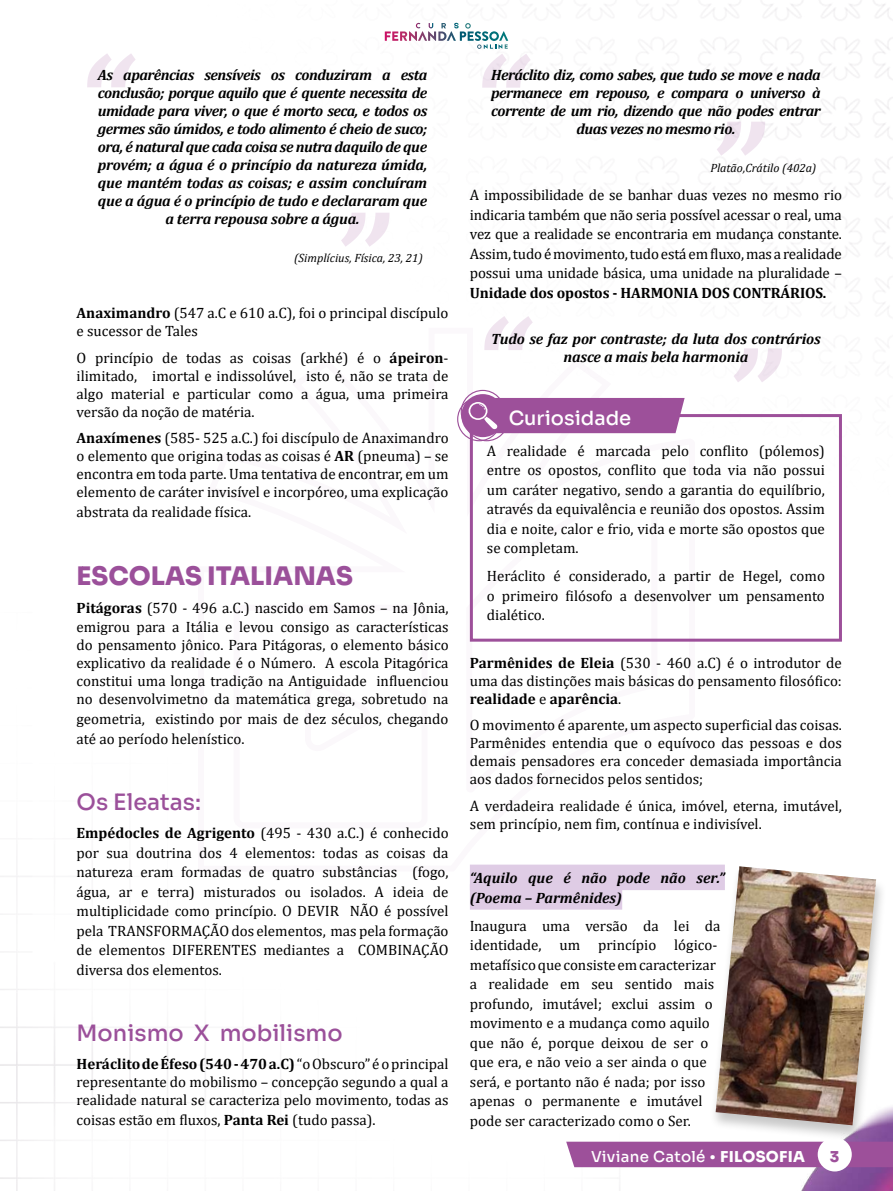
<style>
.page{position:relative;width:893px;height:1191px;background:#fff}
.page>*{position:absolute;margin:0;border:0;box-sizing:border-box;transform-origin:0 0}
.t1{font:25.5px "Sora";color:#9b509a}
.t2{font:500 22.5px "Sora";color:#9b509a}
.t3{font:500 19.5px "Sora";color:#fff}
.t4{font:15px/19.5px "Cambria";color:#000;text-align:justify}
.t5{font:italic 700 15px/18px "Cambria";letter-spacing:-.03em;color:#000;text-align:center}
.t6{font:italic 700 15px/18px "Cambria";letter-spacing:-.01em;color:#000;text-align:center}
.t7{font:italic 700 15px/19.5px "Cambria";color:#000}
.t8{font:700 15px "Cambria";letter-spacing:-.01em;color:#000}
.t9{font:500 15px "Sora";letter-spacing:.02em;color:#fff}
.t10{font:15px "Sora";color:#9d509a}
.t11{font:italic 12px "Cambria";color:#000}
.s1{font-weight:700}
.s2{font-family:"Bagatela";font-weight:700}
.s3{font-weight:400}
</style>
<div class="page">
<img style="left:762px;top:1106px;width:131px;height:85px">
<div style="left:566px;top:1141px;width:327px;height:26px;background:#9d509a"></div>
<div style="left:821px;top:1140px;width:28px;height:28px;background:#fff;border-radius:50%"></div>
<div style="left:818px;top:1137px;width:34px;height:34px;border:6px solid #fff;border-radius:50%"></div>
<svg style="left:484px;top:316px;width:49px;height:34px"></svg>
<svg style="left:734px;top:348px;width:48px;height:34px"></svg>
<svg style="left:87px;top:54px;width:49px;height:33px"></svg>
<svg style="left:341px;top:213px;width:48px;height:34px"></svg>
<svg style="left:409px;top:23px;width:122px;height:65px"></svg>
<svg style="left:717px;top:122px;width:48px;height:34px"></svg>
<div style="left:470px;top:864px;width:255px;height:26px;background:#dfcce5"></div>
<div style="left:470px;top:884px;width:152px;height:25px;background:#dfcce5"></div>
<div style="left:470px;top:414px;width:372px;height:227px;border:3px solid #9d509a"></div>
<svg style="left:457px;top:390px;width:228px;height:51px"></svg>
<div style="left:709px;top:865px;width:178px;height:277px;background:#000;opacity:.22"></div>
<img style="left:716px;top:866px;width:160px;height:259px">
<p class="t5" style="left:98px;top:65px;width:331px">As aparências sensíveis os conduziram a esta conclusão; porque aquilo que é quente necessita de umidade para viver, o que é morto seca, e todos os germes são úmidos, e todo alimento é cheio de suco; ora, é natural que cada coisa se nutra daquilo de que provém; a água é o princípio da natureza úmida, que mantém todas as coisas; e assim concluíram que a água é o princípio de tudo e declararam que a terra repousa sobre a água.</p>
<p class="t11" style="left:294px;top:250px;width:130px">(Simplícius, Física, 23, 21)</p>
<p class="t4" style="left:77px;top:304px;width:374px;line-height:18px"><span class="s1">Anaximandro</span> (547 a.C e 610 a.C), foi o principal discípulo e sucessor de Tales</p>
<p class="t4" style="left:77px;top:349px;width:374px;line-height:18px">O princípio de todas as coisas (arkhé) é o <span class="s1">ápeiron&shy;</span>ilimitado, imortal e indissolúvel, isto é, não se trata de algo material e particular como a água, uma primeira versão da noção de matéria.</p>
<p class="t4" style="left:77px;top:429px;width:374px;line-height:18px"><span class="s1">Anaxímenes</span> (585- 525 a.C.) foi discípulo de Anaximandro o elemento que origina todas as coisas é <span class="s1">AR</span> (pneuma) – se encontra em toda parte. Uma tentativa de encontrar, em um elemento de caráter invisível e incorpóreo, uma explicação</p>
<p class="t4" style="left:77px;top:502px;width:176px">abstrata da realidade física.</p>
<h1 class="t1" style="left:77px;top:555px;width:278px">ESCOLAS ITALIANAS</h1>
<p class="t4" style="left:77px;top:598px;width:374px"><span class="s1">Pitágoras</span> (570 - 496 a.C.) nascido em Samos – na Jônia, emigrou para a Itália e levou consigo as características</p>
<p class="t4" style="left:77px;top:636px;width:374px;line-height:18px">do pensamento jônico. Para Pitágoras, o elemento básico explicativo da realidade é o Número. A escola Pitagórica constitui uma longa tradição na Antiguidade influenciou no desenvolvimetno da matemática grega, sobretudo na</p>
<p class="t4" style="left:77px;top:709px;width:374px">geometria, existindo por mais de dez séculos, chegando até ao período helenístico.</p>
<h2 class="t2" style="left:77px;top:783px;width:126px">Os Eleatas:</h2>
<p class="t4" style="left:77px;top:823px;width:374px"><span class="s1">Empédocles de Agrigento</span> (495 - 430 a.C.) é conhecido por sua doutrina dos 4 elementos: todas as coisas da natureza eram formadas de quatro substâncias (fogo, água, ar e terra) misturados ou isolados. A ideia de multiplicidade como princípio. O DEVIR NÃO é possível pela TRANSFORMAÇÃO dos elementos, mas pela formação de elementos DIFERENTES mediantes a COMBINAÇÃO diversa dos elementos.</p>
<h2 class="t2" style="left:77px;top:1014px;width:268px">Monismo X mobilismo</h2>
<p class="t4" style="left:77px;top:1055px;width:374px;line-height:18px"><span class="s1">Heráclito de Éfeso (540 - 470 a.C)</span> “o Obscuro” é o principal representante do mobilismo – concepção segundo a qual a realidade natural se caracteriza pelo movimento, todas as</p>
<p class="t4" style="left:77px;top:1109px;width:301px">coisas estão em fluxos, <span class="s1">Panta Rei</span> (tudo passa).</p>
<p class="t5" style="left:491px;top:65px;width:331px">Heráclito diz, como sabes, que tudo se move e nada permanece em repouso, e compara o universo à corrente de um rio, dizendo que não podes entrar duas vezes no mesmo rio.</p>
<p class="t11" style="left:710px;top:160px;width:108px">Platão,Crátilo (402a)</p>
<p class="t4" style="left:470px;top:185px;width:374px">A impossibilidade de se banhar duas vezes no mesmo rio indicaria também que não seria possível acessar o real, uma vez que a realidade se encontraria em mudança constante.<br>Assim, tudo é movimento, tudo está em fluxo, mas a realidade possui uma unidade básica, uma unidade na pluralidade –</p>
<p class="t8" style="left:470px;top:282px;width:358px">Unidade dos opostos - HARMONIA DOS CONTRÁRIOS.</p>
<p class="t6" style="left:491px;top:329px;width:331px">Tudo se faz por contraste; da luta dos contrários nasce a mais bela harmonia</p>
<h3 class="t3" style="left:509px;top:402px;width:124px">Curiosidade</h3>
<p class="t4" style="left:487px;top:441px;width:340px">A realidade é marcada pelo conflito (pólemos) entre os opostos, conflito que toda via não possui um caráter negativo, sendo a garantia do equilíbrio, através da equivalência e reunião dos opostos. Assim dia e noite, calor e frio, vida e morte são opostos que se completam.</p>
<p class="t4" style="left:487px;top:566px;width:340px">Heráclito é considerado, a partir de Hegel, como o primeiro filósofo a desenvolver um pensamento dialético.</p>
<p class="t4" style="left:470px;top:653px;width:374px;line-height:18px"><span class="s1">Parmênides de Eleia</span> (530 - 460 a.C) é o introdutor de uma das distinções mais básicas do pensamento filosófico: <span class="s1">realidade</span> e <span class="s1">aparência</span>.</p>
<p class="t4" style="left:470px;top:716px;width:374px;line-height:18px">O movimento é aparente, um aspecto superficial das coisas.<br>Parmênides entendia que o equívoco das pessoas e dos demais pensadores era conceder demasiada importância aos dados fornecidos pelos sentidos;</p>
<p class="t4" style="left:470px;top:796px;width:373px;line-height:18px">A verdadeira realidade é única, imóvel, eterna, imutável, sem princípio, nem fim, contínua e indivisível.</p>
<p class="t7" style="left:470px;top:868px;width:256px">“Aquilo que é não pode não ser.” (Poema – Parmênides)</p>
<p class="t4" style="left:470px;top:916px;width:252px;text-align:left">Inaugura uma versão da lei da identidade, um princípio lógico&shy;metafísico que consiste em caracterizar a realidade em seu sentido mais profundo, imutável; exclui assim o movimento e a mudança como aquilo que não é, porque deixou de ser o que era, e não veio a ser ainda o que será, e portanto não é nada; por isso apenas o permanente e imutável pode ser caracterizado como o Ser.</p>
<p class="t9" style="left:591px;top:1143px;width:216px">Viviane Catolé <span class="s2">•</span> <span class="s3">FILOSOFIA</span></p>
<p class="t10" style="left:830px;top:1144px;width:11px">3</p>
</div>
